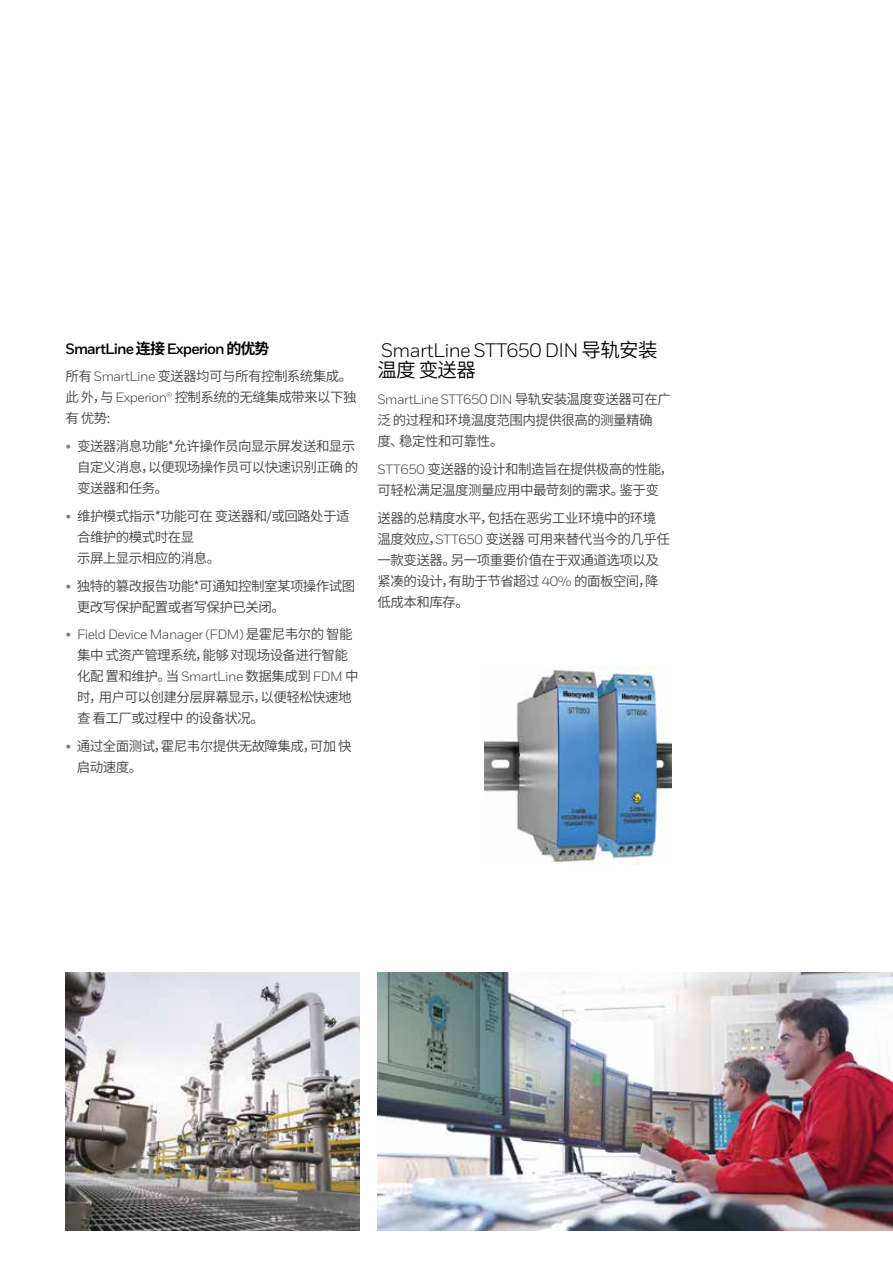
<style>
.page{position:relative;width:893px;height:1263px;background:#fff}
.page>*{position:absolute;margin:0;border:0;box-sizing:border-box;transform-origin:0 0}
.t1{font:19.5px "Honeywell Sans";letter-spacing:-.035em;color:#000}
.t2{font:19.5px "Source Han Sans CN";color:#000}
.t3{font:700 15px "Honeywell Sans";letter-spacing:-.06em;color:#000}
.t4{font:13.5px/21px "Source Han Sans CN";letter-spacing:-.04em;color:#414042}
.t5{font:13.5px "Honeywell Sans";letter-spacing:-.035em;color:#414042}
.s1{font-family:"Source Han Sans CN"}
.s2{font-family:"Honeywell Sans"}
.s3{font-family:"Honeywell Sans";color:#758087}
.s4{color:#758087}
</style>
<div class="page">
<img style="left:484px;top:667px;width:187px;height:197px">
<img style="left:377px;top:972px;width:516px;height:259px">
<img style="left:65px;top:972px;width:294px;height:259px">
<p class="t3" style="left:65px;top:339px;width:206px">SmartLine <span class="s1">连接</span> Experion <span class="s1">的优势</span></p>
<p class="t4" style="left:65px;top:366px;width:293px">所有 <span class="s2">SmartLine</span> 变送器均可与所有控制系统集成。此 外，与 <span class="s2">Experion®</span> 控制系统的无缝集成带来以下独有 优势:</p>
<p class="t4" style="left:77px;top:436px;width:283px;text-indent:-12px"><span class="s3">•</span> 变送器消息功能*允许操作员向显示屏发送和显示自定义消息，以便现场操作员可以快速识别正确 的变送器和任务。</p>
<p class="t4" style="left:77px;top:506px;width:274px;text-indent:-12px"><span class="s3">•</span> 维护模式指示*功能可在 变送器和/或回路处于适合维护的模式时在显<br>示屏上显示相应的消息。</p>
<p class="t4" style="left:77px;top:575px;width:280px;text-indent:-12px"><span class="s3">•</span> 独特的篡改报告功能*可通知控制室某项操作试图更改写保护配置或者写保护已关闭。</p>
<p class="t5" style="left:65px;top:627px;width:289px"><span class="s4">•</span> Field Device Manager (FDM) <span class="s1">是霍尼韦尔的 智能</span></p>
<p class="t4" style="left:77px;top:645px;width:283px">集中 式资产管理系统，能够 对现场设备进行智能化配 置和维护。当 <span class="s2">SmartLine</span> 数据集成到 <span class="s2">FDM</span> 中时，用户可以创建分层屏幕显示，以便轻松快速地查 看工厂或过程中 的设备状况。</p>
<p class="t4" style="left:77px;top:736px;width:276px;text-indent:-12px"><span class="s3">•</span> 通过全面测试，霍尼韦尔提供无故障集成，可加 快启动速度。</p>
<h1 class="t1" style="left:381px;top:339px;width:278px">SmartLine STT650 DIN <span class="s1">导轨安装</span></h1>
<h1 class="t2" style="left:377px;top:358px;width:100px">温度 变送器</h1>
<p class="t5" style="left:377px;top:392px;width:295px">SmartLine STT650 DIN <span class="s1">导轨安装温度变送器可在广</span></p>
<p class="t4" style="left:377px;top:410px;width:277px">泛 的过程和环境温度范围内提供很高的测量精确度、稳定性和可靠性。</p>
<p class="t4" style="left:377px;top:459px;width:297px"><span class="s2">STT650</span> 变送器的设计和制造旨在提供极高的性能，可轻松满足温度测量应用中最苛刻的需求。鉴于变</p>
<p class="t4" style="left:377px;top:508px;width:294px">送器的总精度水平，包括在恶劣工业环境中的环境温度效应，<span class="s2">STT650</span> 变送器 可用来替代当今的几乎任一款变送器。另一项重要价值在于双通道选项以及紧凑的设计，有助于节省超过 <span class="s2">40%</span> 的面板空间，降低成本和库存。</p>
</div>
